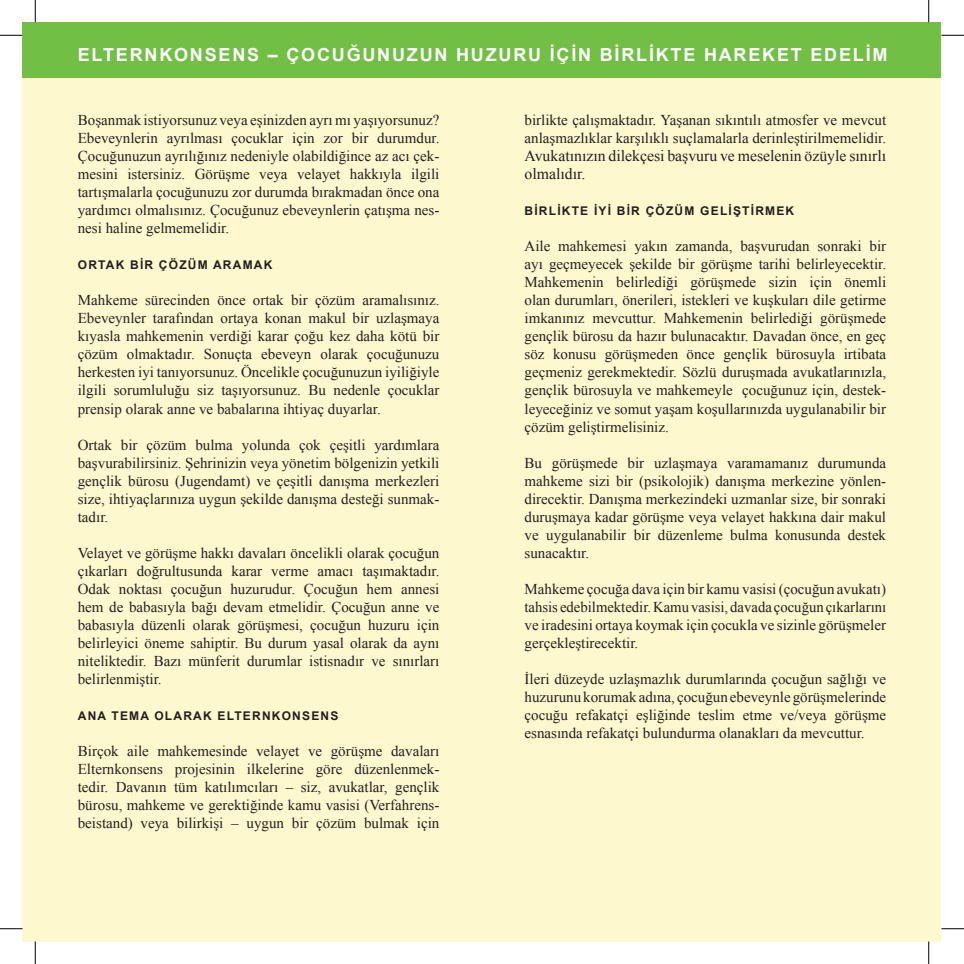
<style>
.page{position:relative;width:964px;height:964px;background:#fff}
.page>*{position:absolute;margin:0;border:0;box-sizing:border-box;transform-origin:0 0}
.t1{font:700 18px "Arial";letter-spacing:.1em;color:#fff}
.t2{font:15.75px/18px "Times New Roman";color:#231f20}
.t3{font:15px/18px "Times New Roman";color:#231f20;text-align:justify}
.t4{font:700 12px "Arial";letter-spacing:.1em;color:#231f20}
</style>
<div class="page">
<div style="left:22px;top:23px;width:919px;height:918px;background:#fef8ce"></div>
<div style="left:22px;top:22px;width:919px;height:56px;background:#71bf44"></div>
<hr style="left:0;top:34px;width:23px;height:2px;background:#fff">
<hr style="left:0;top:927px;width:23px;height:2px;background:#fff">
<hr style="left:34px;top:0;width:2px;height:23px;background:#fff">
<hr style="left:927px;top:0;width:2px;height:23px;background:#fff">
<svg style="left:0;top:35px;width:23px;height:1px"></svg>
<svg style="left:941px;top:35px;width:22px;height:1px"></svg>
<svg style="left:0;top:928px;width:23px;height:1px"></svg>
<svg style="left:941px;top:928px;width:22px;height:1px"></svg>
<svg style="left:35px;top:0;width:1px;height:23px"></svg>
<svg style="left:35px;top:941px;width:1px;height:22px"></svg>
<svg style="left:928px;top:0;width:1px;height:23px"></svg>
<svg style="left:928px;top:941px;width:1px;height:22px"></svg>
<p class="t1" style="left:78px;top:43px;width:811px">ELTERNKONSENS – ÇOCUĞUNUZUN HUZURU İÇİN BİRLİKTE HAREKET EDELİM</p>
<p class="t3" style="left:78px;top:111px;width:363px">Boşanmak istiyorsunuz veya eşinizden ayrı mı yaşıyorsunuz?<br>Ebeveynlerin ayrılması çocuklar için zor bir durumdur.<br>Çocuğunuzun ayrılığınız nedeniyle olabildiğince az acı çek&shy;mesini istersiniz. Görüşme veya velayet hakkıyla ilgili tartışmalarla çocuğunuzu zor durumda bırakmadan önce ona yardımcı olmalısınız. Çocuğunuz ebeveynlerin çatışma nes&shy;nesi haline gelmemelidir.</p>
<p class="t4" style="left:78px;top:257px;width:196px">ORTAK BİR ÇÖZÜM ARAMAK</p>
<p class="t3" style="left:78px;top:291px;width:363px">Mahkeme sürecinden önce ortak bir çözüm aramalısınız.<br>Ebeveynler tarafından ortaya konan makul bir uzlaşmaya kıyasla mahkemenin verdiği karar çoğu kez daha kötü bir çözüm olmaktadır. Sonuçta ebeveyn olarak çocuğunuzu herkesten iyi tanıyorsunuz. Öncelikle çocuğunuzun iyiliğiyle ilgili sorumluluğu siz taşıyorsunuz. Bu nedenle çocuklar prensip olarak anne ve babalarına ihtiyaç duyarlar.</p>
<p class="t3" style="left:78px;top:435px;width:363px">Ortak bir çözüm bulma yolunda çok çeşitli yardımlara başvurabilirsiniz. Şehrinizin veya yönetim bölgenizin yetkili gençlik bürosu (Jugendamt) ve çeşitli danışma merkezleri size, ihtiyaçlarınıza uygun şekilde danışma desteği sunmak&shy;tadır.</p>
<p class="t3" style="left:78px;top:543px;width:363px">Velayet ve görüşme hakkı davaları öncelikli olarak çocuğun çıkarları doğrultusunda karar verme amacı taşımaktadır.<br>Odak noktası çocuğun huzurudur. Çocuğun hem annesi hem de babasıyla bağı devam etmelidir. Çocuğun anne ve babasıyla düzenli olarak görüşmesi, çocuğun huzuru için belirleyici öneme sahiptir. Bu durum yasal olarak da aynı niteliktedir. Bazı münferit durumlar istisnadır ve sınırları belirlenmiştir.</p>
<p class="t4" style="left:78px;top:707px;width:262px">ANA TEMA OLARAK ELTERNKONSENS</p>
<p class="t3" style="left:78px;top:741px;width:363px">Birçok aile mahkemesinde velayet ve görüşme davaları Elternkonsens projesinin ilkelerine göre düzenlenmek&shy;tedir. Davanın tüm katılımcıları – siz, avukatlar, gençlik bürosu, mahkeme ve gerektiğinde kamu vasisi (Verfahrens&shy;beistand) veya bilirkişi – uygun bir çözüm bulmak için</p>
<p class="t3" style="left:524px;top:111px;width:363px">birlikte çalışmaktadır. Yaşanan sıkıntılı atmosfer ve mevcut anlaşmazlıklar karşılıklı suçlamalarla derinleştirilmemelidir.</p>
<p class="t2" style="left:524px;top:147px;width:363px">Avukatınızın dilekçesi başvuru ve meselenin özüyle sınırlı olmalıdır.</p>
<p class="t4" style="left:524px;top:203px;width:271px">BİRLİKTE İYİ BİR ÇÖZÜM GELİŞTİRMEK</p>
<p class="t3" style="left:524px;top:237px;width:363px">Aile mahkemesi yakın zamanda, başvurudan sonraki bir ayı geçmeyecek şekilde bir görüşme tarihi belirleyecektir.<br>Mahkemenin belirlediği görüşmede sizin için önemli olan durumları, önerileri, istekleri ve kuşkuları dile getirme imkanınız mevcuttur. Mahkemenin belirlediği görüşmede gençlik bürosu da hazır bulunacaktır. Davadan önce, en geç söz konusu görüşmeden önce gençlik bürosuyla irtibata geçmeniz gerekmektedir. Sözlü duruşmada avukatlarınızla, gençlik bürosuyla ve mahkemeyle çocuğunuz için, destek&shy;leyeceğiniz ve somut yaşam koşullarınızda uygulanabilir bir çözüm geliştirmelisiniz.</p>
<p class="t3" style="left:524px;top:453px;width:363px">Bu görüşmede bir uzlaşmaya varamamanız durumunda mahkeme sizi bir (psikolojik) danışma merkezine yönlen&shy;direcektir. Danışma merkezindeki uzmanlar size, bir sonraki duruşmaya kadar görüşme veya velayet hakkına dair makul ve uygulanabilir bir düzenleme bulma konusunda destek sunacaktır.</p>
<p class="t3" style="left:524px;top:579px;width:363px">Mahkeme çocuğa dava için bir kamu vasisi (çocuğun avukatı) tahsis edebilmektedir. Kamu vasisi, davada çocuğun çıkarlarını ve iradesini ortaya koymak için çocukla ve sizinle görüşmeler gerçekleştirecektir.</p>
<p class="t3" style="left:524px;top:669px;width:363px">İleri düzeyde uzlaşmazlık durumlarında çocuğun sağlığı ve huzurunu korumak adına, çocuğun ebeveynle görüşmelerinde çocuğu refakatçi eşliğinde teslim etme ve/veya görüşme esnasında refakatçi bulundurma olanakları da mevcuttur.</p>
</div>
